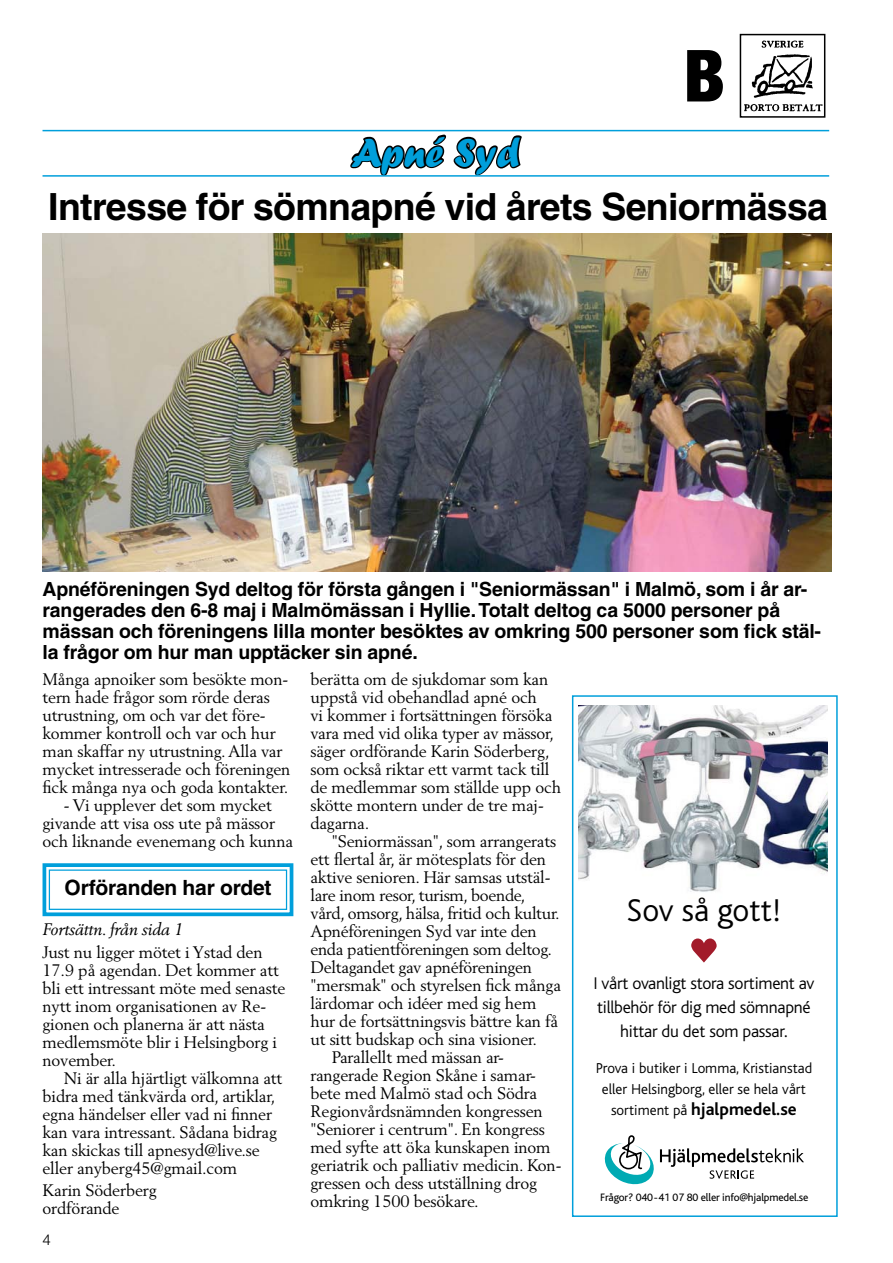
<style>
.page{position:relative;width:893px;height:1263px;background:#fff}
.page>*{position:absolute;margin:0;border:0;box-sizing:border-box;transform-origin:0 0}
.t1{font:900 condensed 72px "Helvetica Neue";color:#000}
.t2{font:42px "Forte";color:#009fdb}
.t3{font:700 37.5px "Helvetica";letter-spacing:-.02em;color:#000}
.t4{font:300 33px "Bliss";color:#000}
.t5{font:700 21px "Helvetica";letter-spacing:-.01em;color:#000}
.t6{font:700 19.5px/21px "Helvetica";letter-spacing:-.01em;color:#000}
.t7{font:700 18px "Bliss";color:#000}
.t8{font:300 17.7px/24px "Bliss";letter-spacing:-.015em;color:#000;text-align:center}
.t9{font:16.5px/18px "Berling";letter-spacing:-.01em;color:#000}
.t10{font:italic 16.5px "Berling";letter-spacing:-.01em;color:#000}
.t11{font:300 15px/21px "Bliss";color:#000;text-align:center}
.t12{font:300 15px "Helvetica";color:#000}
.t13{font:11.25px "Bliss";letter-spacing:-.015em;color:#000}
.s1{font-weight:300;font-size:15px}
</style>
<div class="page">
<svg style="left:350px;top:134px;width:172px;height:41px"></svg>
<hr style="left:43px;top:130px;width:786px;height:1px;background:#009fdb">
<hr style="left:43px;top:175px;width:786px;height:2px;background:#009fdb">
<img style="left:744px;top:40px;width:78px;height:72px">
<svg style="left:739px;top:33px;width:3px;height:85px"></svg>
<div style="left:740px;top:34px;width:85px;height:84px;border:2px solid #000"></div>
<svg style="left:42px;top:863px;width:252px;height:54px"></svg>
<div style="left:49px;top:869px;width:238px;height:41px;border:1px solid #009fdb"></div>
<img style="left:43px;top:234px;width:788px;height:338px">
<img style="left:578px;top:706px;width:249px;height:186px">
<svg style="left:604px;top:1135px;width:200px;height:50px"></svg>
<svg style="left:691px;top:938px;width:26px;height:24px"></svg>
<div style="left:572px;top:695px;width:266px;height:522px;border:2px solid #009fdb"></div>
<h2 class="t2" style="left:351px;top:128px;width:171px">Apné Syd</h2>
<h1 class="t1" style="left:684px;top:17px;width:43px">B</h1>
<h3 class="t3" style="left:48px;top:184px;width:781px">Intresse för sömnapné vid årets Seniormässa</h3>
<p class="t6" style="left:43px;top:578px;width:780px">Apnéföreningen Syd deltog för första gången i "Seniormässan" i Malmö, som i år ar&shy;rangerades den 6-8 maj i Malmömässan i Hyllie. Totalt deltog ca 5000 personer på mässan och föreningens lilla monter besöktes av omkring 500 personer som fick stäl&shy;la frågor om hur man upptäcker sin apné.</p>
<p class="t9" style="left:43px;top:670px;width:249px">Många apnoiker som besökte mon&shy;tern hade frågor som rörde deras utrustning, om och var det före&shy;kommer kontroll och var och hur man skaffar ny utrustning. Alla var mycket intresserade och föreningen fick många nya och goda kontakter.</p>
<p class="t9" style="left:43px;top:796px;width:252px;text-indent:21px">- Vi upplever det som mycket givande att visa oss ute på mässor och liknande evenemang och kunna</p>
<p class="t9" style="left:310px;top:670px;width:252px">berätta om de sjukdomar som kan uppstå vid obehandlad apné och<br>vi kommer i fortsättningen försöka vara med vid olika typer av mässor, säger ordförande Karin Söderberg, som också riktar ett varmt tack till de medlemmar som ställde upp och skötte montern under de tre maj&shy;dagarna.</p>
<p class="t9" style="left:332px;top:832px;width:226px">"Seniormässan", som arrangerats</p>
<p class="t9" style="left:310px;top:850px;width:237px">ett flertal år, är mötesplats för den</p>
<p class="t9" style="left:310px;top:868px;width:242px">aktive senioren. Här samsas utstäl-</p>
<p class="t9" style="left:310px;top:886px;width:216px">lare inom resor, turism, boende,</p>
<p class="t9" style="left:310px;top:904px;width:251px">vård, omsorg, hälsa, fritid och kultur.</p>
<p class="t9" style="left:310px;top:922px;width:228px">Apnéföreningen Syd var inte den</p>
<p class="t9" style="left:310px;top:940px;width:243px">enda patientföreningen som deltog.</p>
<p class="t9" style="left:310px;top:958px;width:223px">Deltagandet gav apnéföreningen</p>
<p class="t9" style="left:310px;top:976px;width:252px">"mersmak" och styrelsen fick många</p>
<p class="t9" style="left:310px;top:994px;width:227px">lärdomar och idéer med sig hem</p>
<p class="t9" style="left:310px;top:1012px;width:249px">hur de fortsättningsvis bättre kan få</p>
<p class="t9" style="left:310px;top:1030px;width:228px">ut sitt budskap och sina visioner.</p>
<p class="t9" style="left:332px;top:1048px;width:174px">Parallellt med mässan ar-</p>
<p class="t9" style="left:310px;top:1066px;width:227px">rangerade Region Skåne i samar-</p>
<p class="t9" style="left:310px;top:1084px;width:228px">bete med Malmö stad och Södra</p>
<p class="t9" style="left:310px;top:1102px;width:234px">Regionvårdsnämnden kongressen</p>
<p class="t9" style="left:310px;top:1120px;width:236px">"Seniorer i centrum". En kongress</p>
<p class="t9" style="left:310px;top:1138px;width:242px">med syfte att öka kunskapen inom</p>
<p class="t9" style="left:310px;top:1156px;width:253px">geriatrik och palliativ medicin. Kon-</p>
<p class="t9" style="left:310px;top:1174px;width:228px">gressen och dess utställning drog</p>
<p class="t9" style="left:310px;top:1192px;width:170px">omkring 1500 besökare.</p>
<p class="t5" style="left:65px;top:875px;width:208px">Orföranden har ordet</p>
<h3 class="t4" style="left:627px;top:893px;width:156px">Sov så gott!</h3>
<p class="t10" style="left:43px;top:920px;width:142px">Fortsättn. från sida 1</p>
<p class="t9" style="left:43px;top:943px;width:244px">Just nu ligger mötet i Ystad den<br>17.9 på agendan. Det kommer att bli ett intressant möte med senaste nytt inom organisationen av Re&shy;gionen och planerna är att nästa medlemsmöte blir i Helsingborg i november.</p>
<p class="t9" style="left:43px;top:1069px;width:241px;text-indent:21px">Ni är alla hjärtligt välkomna att bidra med tänkvärda ord, artiklar, egna händelser eller vad ni finner kan vara intressant. Sådana bidrag kan skickas till apnesyd@live.se eller anyberg45@gmail.com</p>
<p class="t9" style="left:43px;top:1181px;width:116px">Karin Söderberg ordförande</p>
<p class="t8" style="left:593px;top:972px;width:223px">I vårt ovanligt stora sortiment av tillbehör för dig med sömnapné hittar du det som passar.</p>
<p class="t11" style="left:596px;top:1058px;width:218px">Prova i butiker i Lomma, Kristianstad eller Helsingborg, eller se hela vårt</p>
<p class="t7" style="left:611px;top:1100px;width:187px"><span class="s1">sortiment på</span> hjalpmedel.se</p>
<p class="t13" style="left:600px;top:1191px;width:210px">Frågor? 040 -41 07 80 eller info@hjalpmedel.se</p>
<p class="t12" style="left:43px;top:1230px;width:10px">4</p>
</div>
